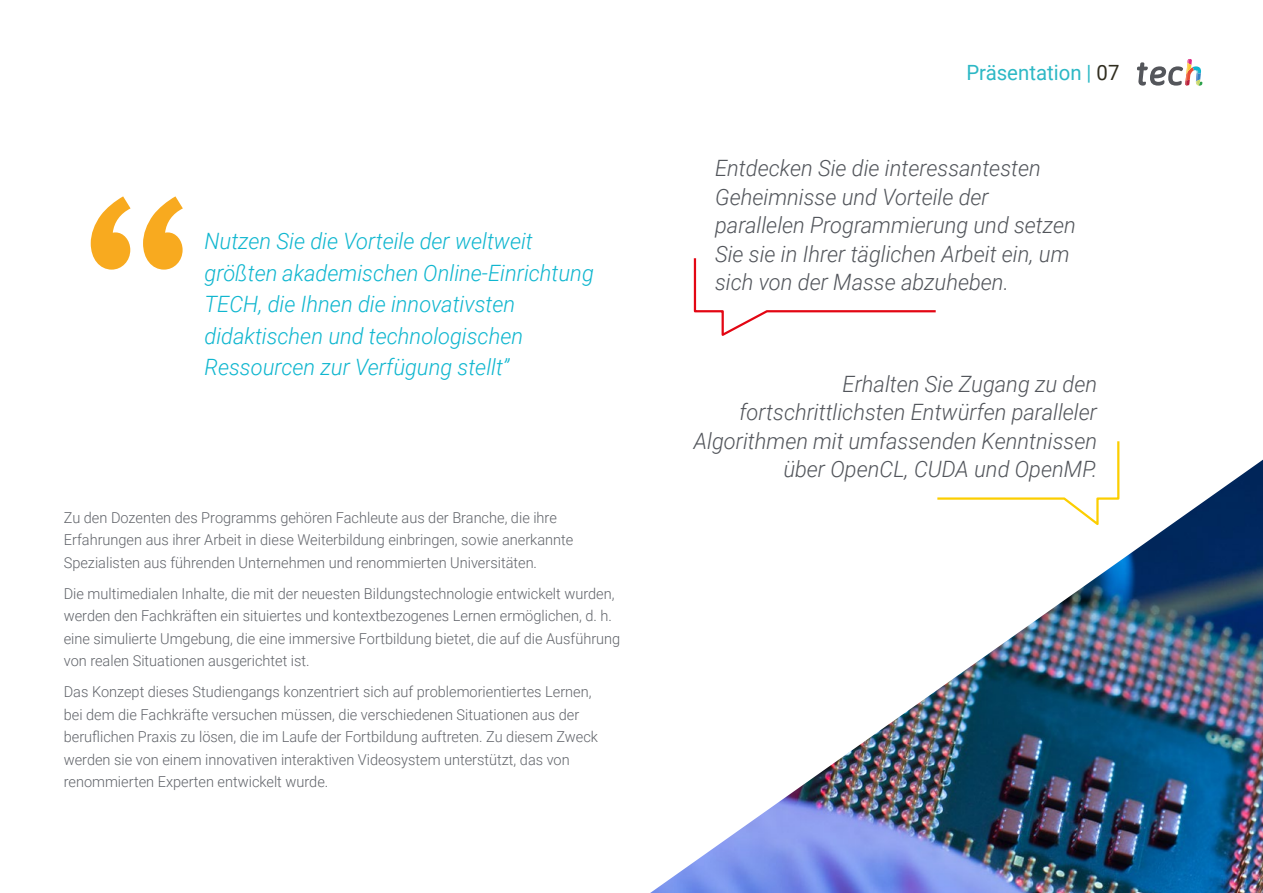
<style>
.page{position:relative;width:1263px;height:893px;background:#fff}
.page>*{position:absolute;margin:0;border:0;box-sizing:border-box;transform-origin:0 0}
.t1{font:italic 300 22.5px/28.5px "Roboto";color:#52555b;text-align:right}
.t2{font:italic 300 22.5px/31.5px "Roboto";color:#0fb6cf}
.t3{font:21px "Roboto";color:#2db8c5}
.t4{font:300 15px/22.5px "Roboto";color:#61646a}
.s1{color:#312e20}
</style>
<div class="page">
<svg style="left:91px;top:196px;width:92px;height:74px"></svg>
<svg style="left:693px;top:258px;width:243px;height:78px"></svg>
<svg style="left:1137px;top:59px;width:65px;height:27px"></svg>
<img style="left:650px;top:460px;width:613px;height:433px">
<h1 class="t2" style="left:204px;top:224px;width:391px">Nutzen Sie die Vorteile der weltweit größten akademischen Online-Einrichtung TECH, die Ihnen die innovativsten didaktischen und technologischen Ressourcen zur Verfügung stellt”</h1>
<p class="t4" style="left:64px;top:505px;width:511px">Zu den Dozenten des Programms gehören Fachleute aus der Branche, die ihre<br>Erfahrungen aus ihrer Arbeit in diese Weiterbildung einbringen, sowie anerkannte<br>Spezialisten aus führenden Unternehmen und renommierten Universitäten.</p>
<p class="t4" style="left:64px;top:581px;width:558px">Die multimedialen Inhalte, die mit der neuesten Bildungstechnologie entwickelt wurden, werden den Fachkräften ein situiertes und kontextbezogenes Lernen ermöglichen, d. h. eine simulierte Umgebung, die eine immersive Fortbildung bietet, die auf die Ausführung von realen Situationen ausgerichtet ist.</p>
<p class="t4" style="left:64px;top:680px;width:536px">Das Konzept dieses Studiengangs konzentriert sich auf problemorientiertes Lernen, bei dem die Fachkräfte versuchen müssen, die verschiedenen Situationen aus der beruflichen Praxis zu lösen, die im Laufe der Fortbildung auftreten. Zu diesem Zweck werden sie von einem innovativen interaktiven Videosystem unterstützt, das von renommierten Experten entwickelt wurde.</p>
<h2 class="t3" style="left:966px;top:57px;width:155px">Präsentation | <span class="s1">07</span></h2>
<h1 class="t1" style="left:715px;top:153px;width:362px;text-align:left">Entdecken Sie die interessantesten Geheimnisse und Vorteile der parallelen Programmierung und setzen Sie sie in Ihrer täglichen Arbeit ein, um sich von der Masse abzuheben.</h1>
<h1 class="t1" style="left:694px;top:369px;width:405px">Erhalten Sie Zugang zu den fortschrittlichsten Entwürfen paralleler Algorithmen mit umfassenden Kenntnissen über OpenCL, CUDA und OpenMP.</h1>
</div>
